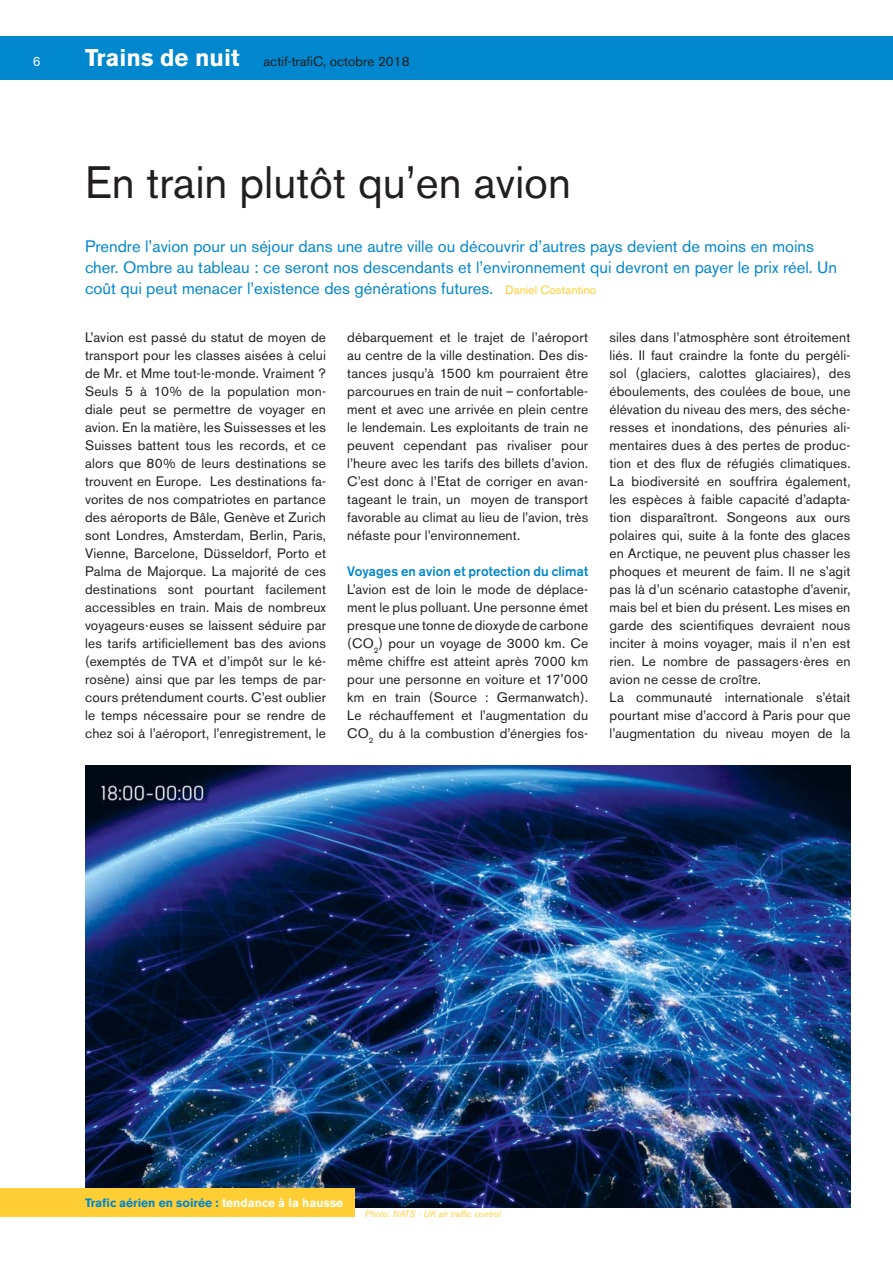
<style>
.page{position:relative;width:893px;height:1263px;background:#fff}
.page>*{position:absolute;margin:0;border:0;box-sizing:border-box;transform-origin:0 0}
.t1{font:45px "Akzidenz Grotesk BE";color:#231f20}
.t2{font:16.5px/21px "Akzidenz Grotesk BE";color:#0087cd}
.t3{font:13.65px/18px "Akzidenz Grotesk BE";letter-spacing:.01em;color:#231f20;text-align:justify}
.t4{font:500 13.65px "Akzidenz Grotesk BE";letter-spacing:.01em;color:#0087cd;scale:.96 1}
.t5{font:13.5px "Akzidenz Grotesk BE";color:#231f20}
.t6{font:13.5px "Akzidenz Grotesk BE";color:#fff}
.t7{font:700 12px "Akzidenz Grotesk BE";color:#0087cd}
.t8{font:italic 9px "Akzidenz Grotesk BE";color:#ffce34}
.s1{font-weight:700;font-size:24px;color:#fff}
.s2{font-size:12px;color:#ffce34}
.s3{color:#fff}
</style>
<div class="page">
<div style="left:72px;top:36px;width:821px;height:43px;background:#0087cd"></div>
<div style="left:0;top:36px;width:77px;height:43px;background:#0087cd"></div>
<img style="left:85px;top:766px;width:765px;height:442px">
<div style="left:0;top:1188px;width:354px;height:29px;background:#ffce34"></div>
<p class="t6" style="left:33px;top:56px;width:9px">6</p>
<p class="t5" style="left:85px;top:57px;width:326px"><span class="s1">Trains de nuit</span> actif-trafiC, octobre 2018</p>
<h1 class="t1" style="left:85px;top:166px;width:488px">En train plutôt qu’en avion</h1>
<p class="t2" style="left:85px;top:237px;width:753px">Prendre l’avion pour un séjour dans une autre ville ou découvrir d’autres pays devient de moins en moins cher. Ombre au tableau : ce seront nos descendants et l’environnement qui devront en payer le prix réel. Un coût qui peut menacer l’existence des générations futures. <span class="s2">Daniel Costantino</span></p>
<p class="t3" style="left:85px;top:330px;width:243px">L’avion est passé du statut de moyen de transport pour les classes aisées à celui de Mr. et Mme tout-le-monde. Vraiment ?<br>Seuls 5 à 10% de la population mon&shy;diale peut se permettre de voyager en avion. En la matière, les Suissesses et les Suisses battent tous les records, et ce alors que 80% de leurs destinations se trouvent en Europe. Les destinations fa&shy;vorites de nos compatriotes en partance des aéroports de Bâle, Genève et Zurich sont Londres, Amsterdam, Berlin, Paris, Vienne, Barcelone, Düsseldorf, Porto et Palma de Majorque. La majorité de ces destinations sont pourtant facilement accessibles en train. Mais de nombreux voyageurs·euses se laissent séduire par les tarifs artificiellement bas des avions (exemptés de TVA et d’impôt sur le ké&shy;rosène) ainsi que par les temps de par&shy;cours prétendument courts. C’est oublier le temps nécessaire pour se rendre de chez soi à l’aéroport, l’enregistrement, le</p>
<p class="t3" style="left:609px;top:330px;width:243px;text-align:left">siles dans l’atmosphère sont étroitement liés. Il faut craindre la fonte du pergéli&shy;sol (glaciers, calottes glaciaires), des éboulements, des coulées de boue, une élévation du niveau des mers, des séche&shy;resses et inondations, des pénuries ali&shy;mentaires dues à des pertes de produc&shy;tion et des flux de réfugiés climatiques.<br>La biodiversité en souffrira également, les espèces à faible capacité d’adapta&shy;tion disparaîtront. Songeons aux ours polaires qui, suite à la fonte des glaces en Arctique, ne peuvent plus chasser les phoques et meurent de faim. Il ne s’agit pas là d’un scénario catastophe d’avenir, mais bel et bien du présent. Les mises en garde des scientifiques devraient nous inciter à moins voyager, mais il n’en est rien. Le nombre de passagers·ères en avion ne cesse de croître.<br>La communauté internationale s’était pourtant mise d’accord à Paris pour que l’augmentation du niveau moyen de la</p>
<p class="t3" style="left:347px;top:330px;width:242px">débarquement et le trajet de l’aéroport au centre de la ville destination. Des dis&shy;tances jusqu’à 1500 km pourraient être parcourues en train de nuit – confortable&shy;ment et avec une arrivée en plein centre le lendemain. Les exploitants de train ne peuvent cependant pas rivaliser pour l’heure avec les tarifs des billets d’avion.<br>C’est donc à l’Etat de corriger en avan&shy;tageant le train, un moyen de transport favorable au climat au lieu de l’avion, très néfaste pour l’environnement.</p>
<p class="t4" style="left:347px;top:566px;width:253px">Voyages en avion et protection du climat</p>
<p class="t3" style="left:347px;top:582px;width:242px">L’avion est de loin le mode de déplace&shy;ment le plus polluant. Une personne émet presque une tonne de dioxyde de carbone (CO<sub>2</sub>) pour un voyage de 3000 km. Ce même chiffre est atteint après 7000 km pour une personne en voiture et 17'000 km en train (Source : Germanwatch).<br>Le réchauffement et l’augmentation du CO<sub>2</sub> du à la combustion d’énergies fos-</p>
<p class="t7" style="left:85px;top:1199px;width:260px">Trafic aérien en soirée : <span class="s3">tendance à la hausse</span></p>
<p class="t8" style="left:365px;top:1211px;width:138px">Photo: NATS - UK air traffic control</p>
</div>
